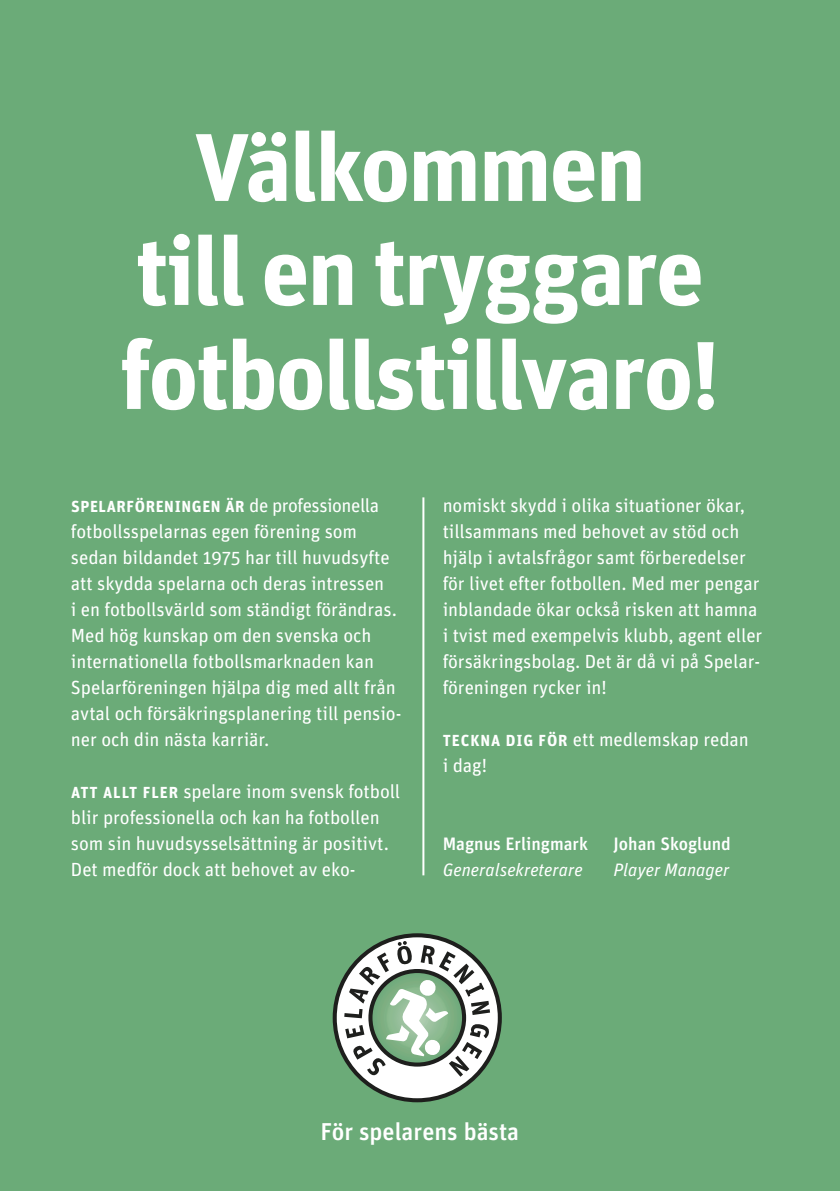
<style>
.page{position:relative;width:840px;height:1191px;background:#fff}
.page>*{position:absolute;margin:0;border:0;box-sizing:border-box;transform-origin:0 0}
.t1{font:700 96px/104px "Unit OT";letter-spacing:-.02em;color:#fff;text-align:center}
.t2{font:500 24.4px "Unit OT";color:#fff}
.t3{font:19px/26px "Unit OT";letter-spacing:-.005em;color:#fff}
.t4{font:italic 18px "Unit OT";color:#fff}
.t5{font:500 18px "Unit OT";color:#fff}
.t6{font:700 16px "Unit OT";letter-spacing:.04em;color:#fff}
.s1{font-weight:400;font-size:19px}
.s2{font-weight:700;font-size:16px}
</style>
<div class="page">
<div style="left:0;top:0;width:839px;height:1191px;background:#6bab78"></div>
<hr style="left:422px;top:497px;width:2px;height:378px;background:#fff">
<svg style="left:332px;top:933px;width:169px;height:169px"></svg>
<h1 class="t1" style="left:120px;top:115px;width:600px">Välkommen<br>till en tryggare fotbollstillvaro!</h1>
<p class="t6" style="left:71px;top:496px;width:309px">SPELARFÖRENINGEN ÄR <span class="s1">de professionella</span></p>
<p class="t3" style="left:71px;top:518px;width:332px">fotbollsspelarnas egen förening som sedan bildandet 1975 har till huvudsyfte att skydda spelarna och deras intressen<br>i en fotbollsvärld som ständigt förändras.<br>Med hög kunskap om den svenska och internationella fotbollsmarknaden kan Spelarföreningen hjälpa dig med allt från avtal och försäkringsplanering till pensio&shy;ner och din nästa karriär.</p>
<p class="t3" style="left:71px;top:778px;width:330px"><span class="s2">ATT ALLT FLER</span> spelare inom svensk fotboll blir professionella och kan ha fotbollen som sin huvudsysselsättning är positivt.<br>Det medför dock att behovet av eko-</p>
<p class="t3" style="left:442px;top:492px;width:321px">nomiskt skydd i olika situationer ökar, tillsammans med behovet av stöd och hjälp i avtalsfrågor samt förberedelser för livet efter fotbollen. Med mer pengar inblandade ökar också risken att hamna i tvist med exempelvis klubb, agent eller försäkringsbolag. Det är då vi på Spelar&shy;föreningen rycker in!</p>
<p class="t3" style="left:442px;top:726px;width:307px"><span class="s2">TECKNA DIG FÖR</span> ett medlemskap redan i dag!</p>
<p class="t5" style="left:442px;top:833px;width:147px">Magnus Erlingmark</p>
<p class="t4" style="left:442px;top:859px;width:141px">Generalsekreterare</p>
<p class="t5" style="left:613px;top:833px;width:119px">Johan Skoglund</p>
<p class="t4" style="left:613px;top:859px;width:117px">Player Manager</p>
<p class="t2" style="left:320px;top:1116px;width:200px">För spelarens bästa</p>
</div>
